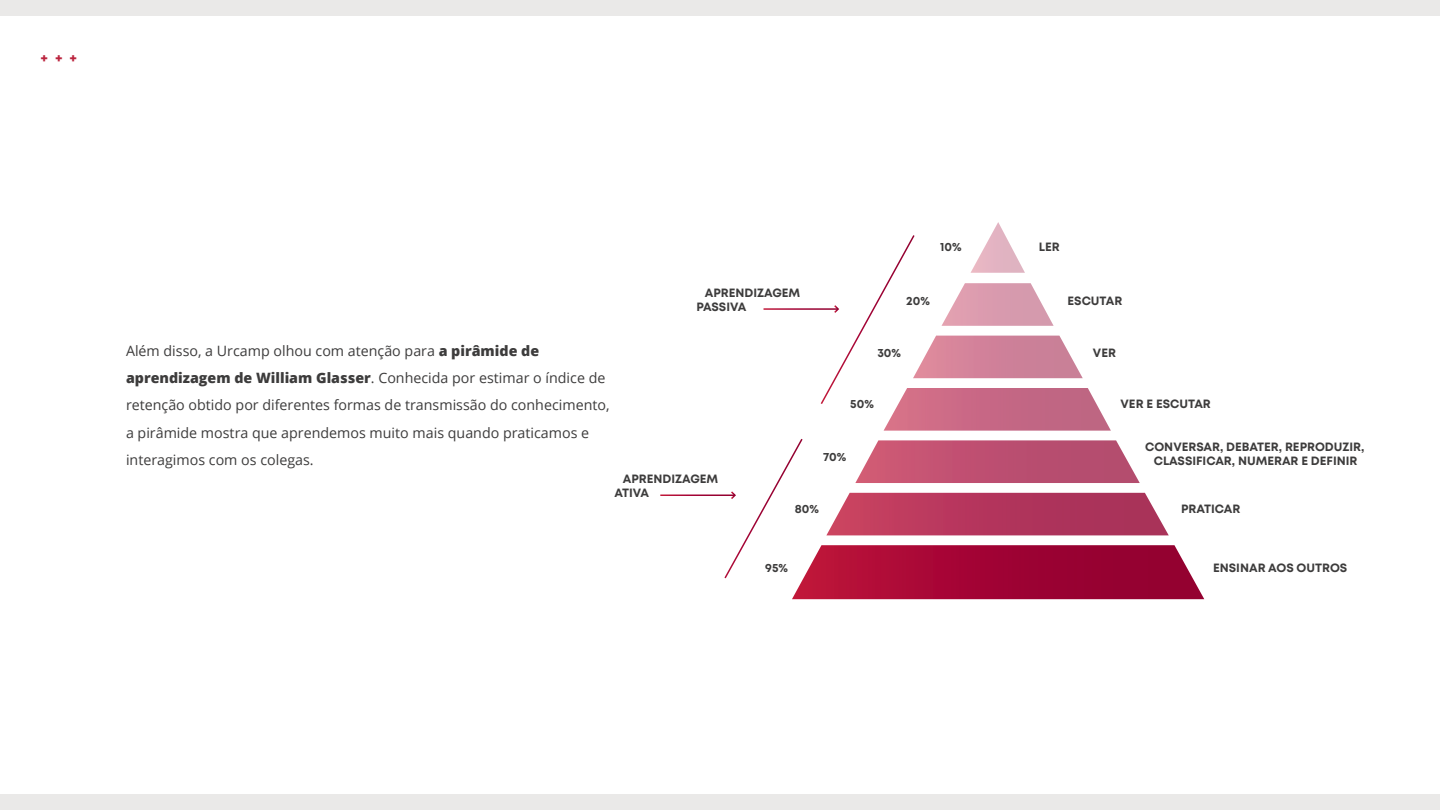
<style>
.page{position:relative;width:1440px;height:810px;background:#fff}
.page>*{position:absolute;margin:0;border:0;box-sizing:border-box;transform-origin:0 0}
.t1{font:14.25px/27.3px "Open Sans";color:#3d3c3c}
.t2{font:800 13.5px "Gilroy";color:#bb243e}
.t3{font:700 12px "Mont";color:#3d3c3c}
.s1{font-weight:800}
</style>
<div class="page">
<svg style="left:820px;top:222px;width:291px;height:209px"></svg>
<svg style="left:724px;top:439px;width:480px;height:160px"></svg>
<div style="left:0;top:0;width:1440px;height:16px;background:#eae9e8"></div>
<div style="left:0;top:794px;width:1440px;height:16px;background:#eae9e8"></div>
<p class="t2" style="left:40px;top:50px;width:38px">+++</p>
<p class="t1" style="left:126px;top:337px;width:485px">Além disso, a Urcamp olhou com atenção para <span class="s1">a pirâmide de aprendizagem de William Glasser</span>. Conhecida por estimar o índice de retenção obtido por diferentes formas de transmissão do conhecimento, a pirâmide mostra que aprendemos muito mais quando praticamos e interagimos com os colegas.</p>
<p class="t3" style="left:705px;top:285px;width:97px">APRENDIZAGEM</p>
<p class="t3" style="left:696px;top:299px;width:51px">PASSIVA</p>
<p class="t3" style="left:623px;top:471px;width:97px">APRENDIZAGEM</p>
<p class="t3" style="left:614px;top:485px;width:36px">ATIVA</p>
<p class="t3" style="left:940px;top:239px;width:23px">10%</p>
<p class="t3" style="left:1039px;top:239px;width:22px">LER</p>
<p class="t3" style="left:906px;top:293px;width:25px">20%</p>
<p class="t3" style="left:1068px;top:293px;width:56px">ESCUTAR</p>
<p class="t3" style="left:877px;top:345px;width:25px">30%</p>
<p class="t3" style="left:1093px;top:345px;width:25px">VER</p>
<p class="t3" style="left:850px;top:396px;width:25px">50%</p>
<p class="t3" style="left:1121px;top:396px;width:92px">VER E ESCUTAR</p>
<p class="t3" style="left:1145px;top:439px;width:221px">CONVERSAR, DEBATER, REPRODUZIR,</p>
<p class="t3" style="left:1154px;top:453px;width:205px">CLASSIFICAR, NUMERAR E DEFINIR</p>
<p class="t3" style="left:823px;top:449px;width:25px">70%</p>
<p class="t3" style="left:795px;top:501px;width:26px">80%</p>
<p class="t3" style="left:1181px;top:501px;width:61px">PRATICAR</p>
<p class="t3" style="left:765px;top:560px;width:24px">95%</p>
<p class="t3" style="left:1213px;top:560px;width:136px">ENSINAR AOS OUTROS</p>
</div>
